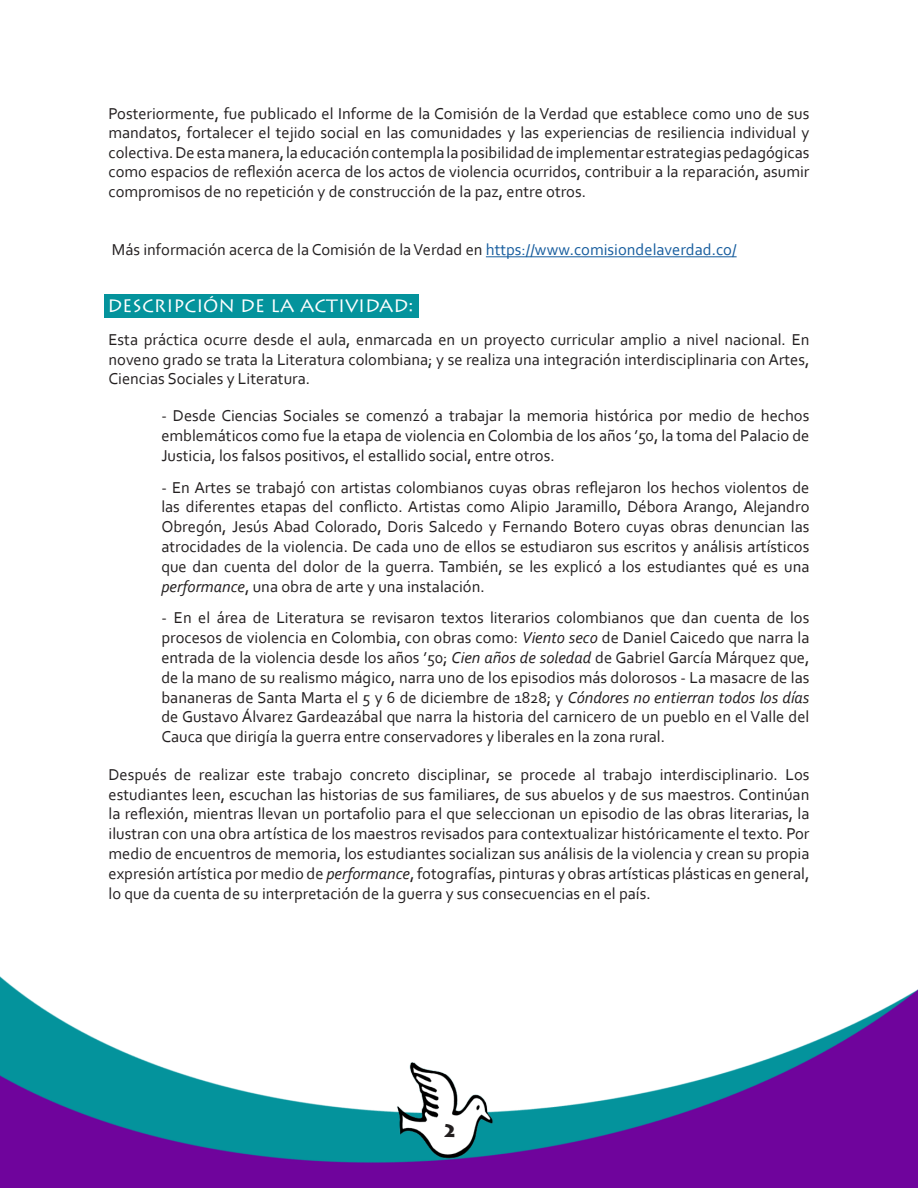
<style>
.page{position:relative;width:918px;height:1188px;background:#fff}
.page>*{position:absolute;margin:0;border:0;box-sizing:border-box;transform-origin:0 0}
.t1{font:18px "Lithos Pro";color:#fff}
.t2{font:900 18px "Lithos Pro";color:#231f20}
.t3{font:16.5px/19.8px "Corbel";color:#231f20;text-align:justify}
.s1{color:#175d9e}
.s2{font-style:italic}
</style>
<div class="page">
<img style="left:0;top:256px;width:918px;height:932px">
<div style="left:104px;top:294px;width:315px;height:23px;background:#04939c"></div>
<p class="t3" style="left:109px;top:103px;width:702px">Posteriormente, fue publicado el Informe de la Comisión de la Verdad que establece como uno de sus mandatos, fortalecer el tejido social en las comunidades y las experiencias de resiliencia individual y colectiva. De esta manera, la educación contempla la posibilidad de implementar estrategias pedagógicas como espacios de reflexión acerca de los actos de violencia ocurridos, contribuir a la reparación, asumir compromisos de no repetición y de construcción de la paz, entre otros.</p>
<p class="t3" style="left:112px;top:239px;width:626px">Más información acerca de la Comisión de la Verdad en <span class="s1">https://www.comisiondelaverdad.co/</span></p>
<p class="t1" style="left:108px;top:295px;width:307px">DESCRIPCIÓN DE LA ACTIVIDAD:</p>
<p class="t3" style="left:109px;top:329px;width:702px">Esta práctica ocurre desde el aula, enmarcada en un proyecto curricular amplio a nivel nacional. En noveno grado se trata la Literatura colombiana; y se realiza una integración interdisciplinaria con Artes, Ciencias Sociales y Literatura.</p>
<p class="t3" style="left:161px;top:406px;width:650px">- Desde Ciencias Sociales se comenzó a trabajar la memoria histórica por medio de hechos emblemáticos como fue la etapa de violencia en Colombia de los años ’50, la toma del Palacio de Justicia, los falsos positivos, el estallido social, entre otros.</p>
<p class="t3" style="left:161px;top:477px;width:650px">- En Artes se trabajó con artistas colombianos cuyas obras reflejaron los hechos violentos de las diferentes etapas del conflicto. Artistas como Alipio Jaramillo, Débora Arango, Alejandro Obregón, Jesús Abad Colorado, Doris Salcedo y Fernando Botero cuyas obras denuncian las atrocidades de la violencia. De cada uno de ellos se estudiaron sus escritos y análisis artísticos que dan cuenta del dolor de la guerra. También, se les explicó a los estudiantes qué es una <span class="s2">performance</span>, una obra de arte y una instalación.</p>
<p class="t3" style="left:161px;top:608px;width:650px">- En el área de Literatura se revisaron textos literarios colombianos que dan cuenta de los procesos de violencia en Colombia, con obras como: <span class="s2">Viento seco</span> de Daniel Caicedo que narra la entrada de la violencia desde los años ’50; <span class="s2">Cien años de soledad</span> de Gabriel García Márquez que, de la mano de su realismo mágico, narra uno de los episodios más dolorosos - La masacre de las bananeras de Santa Marta el 5 y 6 de diciembre de 1828; y <span class="s2">Cóndores no entierran todos los días </span>de Gustavo Álvarez Gardeazábal que narra la historia del carnicero de un pueblo en el Valle del Cauca que dirigía la guerra entre conservadores y liberales en la zona rural.</p>
<p class="t3" style="left:109px;top:764px;width:702px">Después de realizar este trabajo concreto disciplinar, se procede al trabajo interdisciplinario. Los estudiantes leen, escuchan las historias de sus familiares, de sus abuelos y de sus maestros. Continúan la reflexión, mientras llevan un portafolio para el que seleccionan un episodio de las obras literarias, la ilustran con una obra artística de los maestros revisados para contextualizar históricamente el texto. Por medio de encuentros de memoria, los estudiantes socializan sus análisis de la violencia y crean su propia expresión artística por medio de <span class="s2">performance</span>, fotografías, pinturas y obras artísticas plásticas en general, lo que da cuenta de su interpretación de la guerra y sus consecuencias en el país.</p>
<p class="t2" style="left:443px;top:1120px;width:16px">2</p>
</div>
